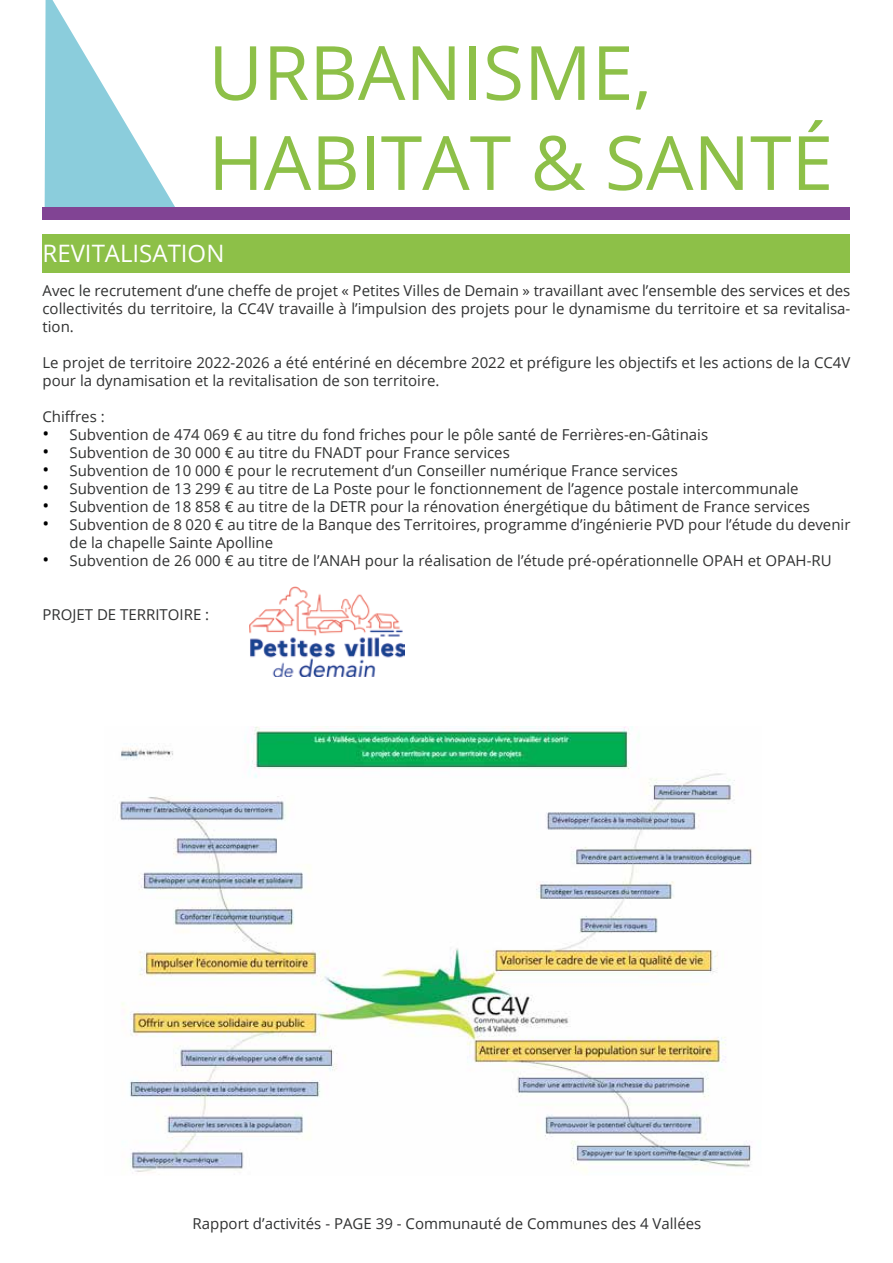
<style>
.page{position:relative;width:893px;height:1263px;background:#fff}
.page>*{position:absolute;margin:0;border:0;box-sizing:border-box;transform-origin:0 0}
.t1{font:75px/90px "Open Sans";color:#8dc048}
.t2{font:24px "Open Sans";color:#fff}
.t3{font:15px/18px "Open Sans";color:#303131}
.s1{font-size:18px;color:#000}
</style>
<div class="page">
<svg style="left:45px;top:0;width:130px;height:207px"></svg>
<div style="left:43px;top:207px;width:807px;height:13px;background:#814494"></div>
<img style="left:119px;top:726px;width:633px;height:448px">
<div style="left:43px;top:234px;width:807px;height:38px;background:#8dc048"></div>
<img style="left:249px;top:587px;width:155px;height:89px">
<h1 class="t1" style="left:208px;top:26px;width:626px">URBANISME,<br>HABITAT &amp; SANTÉ</h1>
<h2 class="t2" style="left:43px;top:237px;width:183px">REVITALISATION</h2>
<p class="t3" style="left:43px;top:281px;width:809px;text-align:justify">Avec le recrutement d’une cheffe de projet « Petites Villes de Demain » travaillant avec l’ensemble des services et des collectivités du territoire, la CC4V travaille à l’impulsion des projets pour le dynamisme du territoire et sa revitalisa&shy;tion.</p>
<p class="t3" style="left:43px;top:353px;width:809px">Le projet de territoire 2022-2026 a été entériné en décembre 2022 et préfigure les objectifs et les actions de la CC4V pour la dynamisation et la revitalisation de son territoire.</p>
<p class="t3" style="left:43px;top:407px;width:64px">Chiffres :</p>
<p class="t3" style="left:43px;top:425px;width:667px"><span class="s1">•</span> Subvention de 474 069 € au titre du fond friches pour le pôle santé de Ferrières-en-Gâtinais</p>
<p class="t3" style="left:43px;top:443px;width:469px"><span class="s1">•</span> Subvention de 30 000 € au titre du FNADT pour France services</p>
<p class="t3" style="left:43px;top:461px;width:637px"><span class="s1">•</span> Subvention de 10 000 € pour le recrutement d’un Conseiller numérique France services</p>
<p class="t3" style="left:43px;top:479px;width:758px"><span class="s1">•</span> Subvention de 13 299 € au titre de La Poste pour le fonctionnement de l’agence postale intercommunale</p>
<p class="t3" style="left:43px;top:497px;width:769px"><span class="s1">•</span> Subvention de 18 858 € au titre de la DETR pour la rénovation énergétique du bâtiment de France services</p>
<p class="t3" style="left:70px;top:515px;width:782px;text-indent:-27px"><span class="s1">•</span> Subvention de 8 020 € au titre de la Banque des Territoires, programme d’ingénierie PVD pour l’étude du devenir de la chapelle Sainte Apolline</p>
<p class="t3" style="left:43px;top:551px;width:791px"><span class="s1">•</span> Subvention de 26 000 € au titre de l’ANAH pour la réalisation de l’étude pré-opérationnelle OPAH et OPAH-RU</p>
<p class="t3" style="left:43px;top:605px;width:168px">PROJET DE TERRITOIRE :</p>
<p class="t3" style="left:193px;top:1214px;width:510px">Rapport d’activités - PAGE 39 - Communauté de Communes des 4 Vallées</p>
</div>
